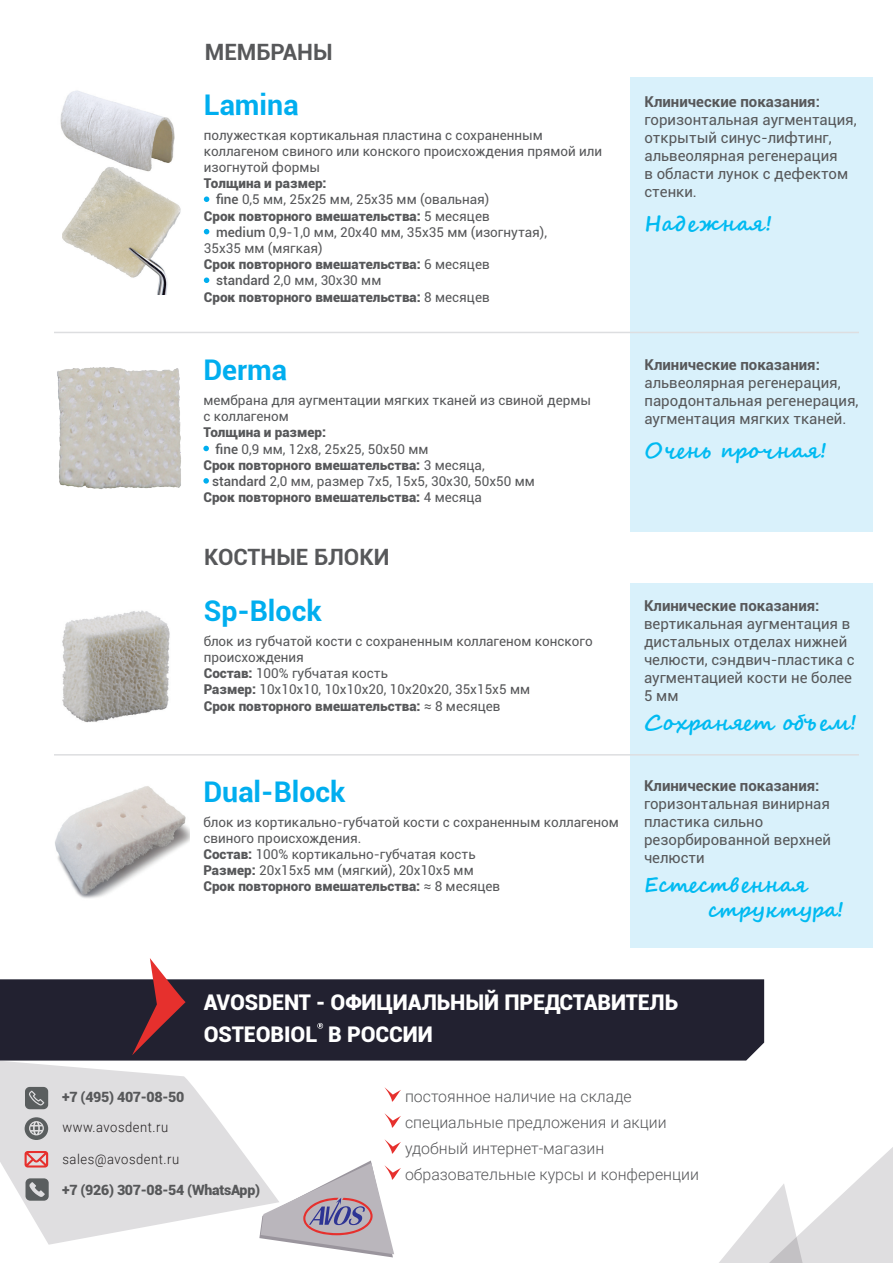
<style>
.page{position:relative;width:893px;height:1263px;background:#fff}
.page>*{position:absolute;margin:0;border:0;box-sizing:border-box;transform-origin:0 0}
.t1{font:700 28.5px "Roboto";color:#00aeef}
.t2{font:700 22.5px "Roboto";color:#57585a}
.t3{font:900 21.6px "Roboto";letter-spacing:-.005em;color:#fff}
.t4{font:700 21px "Segoe Script";letter-spacing:-.02em;color:#00baf1}
.t5{font:700 21px "Segoe Script";color:#00baf1}
.Стиль_абзаца_3{font:300 15.9px "Roboto";color:#57585a}
.Стиль_абзаца_2{font:15px/18px "Roboto";color:#57585a}
.t6{font:900 14.1px "Roboto";letter-spacing:-.02em;color:#57585a}
.t7{font:300 13.65px "Roboto";letter-spacing:.04em;color:#231f20;scale:.95 1}
.Стиль_абзаца_2-2{font:13.5px/16.2px "Roboto";color:#57585a}
.Стиль_абзаца_2-3{font:900 13.5px "Roboto";color:#57585a}
.s1{font-weight:500}
.s2{font-weight:400}
.s3{font-weight:900}
.s4{font-weight:700}
</style>
<div class="page">
<div style="left:630px;top:78px;width:243px;height:453px;background:#d9f1fb"></div>
<svg style="left:203px;top:446px;width:6px;height:5px"></svg>
<svg style="left:203px;top:478px;width:6px;height:6px"></svg>
<hr style="left:54px;top:332px;width:805px;height:1px;background:#dddee0">
<svg style="left:384px;top:1087px;width:17px;height:15px"></svg>
<svg style="left:384px;top:1113px;width:17px;height:15px"></svg>
<img style="left:57px;top:367px;width:124px;height:122px">
<svg style="left:0;top:1060px;width:279px;height:185px;fill:#dfdee0"></svg>
<svg style="left:25px;top:1151px;width:23px;height:16px"></svg>
<svg style="left:25px;top:1117px;width:23px;height:23px"></svg>
<svg style="left:25px;top:1087px;width:23px;height:22px"></svg>
<div style="left:0;top:979px;width:764px;height:81px;background:#222130"></div>
<svg style="left:317px;top:1023px;width:6px;height:6px"></svg>
<svg style="left:132px;top:958px;width:54px;height:97px"></svg>
<svg style="left:259px;top:1139px;width:634px;height:124px"></svg>
<svg style="left:204px;top:196px;width:5px;height:6px"></svg>
<svg style="left:204px;top:229px;width:5px;height:5px"></svg>
<svg style="left:204px;top:277px;width:5px;height:6px"></svg>
<img style="left:60px;top:90px;width:115px;height:73px">
<img style="left:62px;top:163px;width:119px;height:131px">
<svg style="left:26px;top:1178px;width:23px;height:23px"></svg>
<div style="left:630px;top:583px;width:243px;height:365px;background:#d9f1fb"></div>
<hr style="left:54px;top:754px;width:805px;height:1px;background:#dddee0">
<img style="left:62px;top:610px;width:108px;height:113px">
<img style="left:55px;top:786px;width:135px;height:112px">
<p class="t2" style="left:205px;top:37px;width:129px">МЕМБРАНЫ</p>
<p class="t1" style="left:204px;top:85px;width:96px">Lamina</p>
<p class="Стиль_абзаца_2-2" style="left:204px;top:126px;width:400px">полужесткая кортикальная пластина с сохраненным коллагеном свиного или конского происхождения прямой или изогнутой формы</p>
<p class="Стиль_абзаца_2-3" style="left:204px;top:174px;width:124px">Толщина и размер:</p>
<p class="Стиль_абзаца_2-2" style="left:216px;top:191px;width:275px"><span class="s1">fine</span> 0,5 мм, 25х25 мм, 25х35 мм (овальная)</p>
<p class="Стиль_абзаца_2-3" style="left:204px;top:206px;width:287px">Срок повторного вмешательства: <span class="s2">5 месяцев</span></p>
<p class="Стиль_абзаца_2-2" style="left:216px;top:223px;width:333px"><span class="s1">medium</span> 0,9-1,0 мм, 20х40 мм, 35х35 мм (изогнутая),</p>
<p class="Стиль_абзаца_2-2" style="left:204px;top:240px;width:120px">35х35 мм (мягкая)</p>
<p class="Стиль_абзаца_2-3" style="left:204px;top:255px;width:287px">Срок повторного вмешательства: <span class="s2">6 месяцев</span></p>
<p class="Стиль_абзаца_2-2" style="left:216px;top:272px;width:167px"><span class="s1">standard</span> 2,0 мм, 30х30 мм</p>
<p class="Стиль_абзаца_2-3" style="left:204px;top:287px;width:287px">Срок повторного вмешательства: <span class="s2">8 месяцев</span></p>
<p class="t1" style="left:203px;top:350px;width:85px">Derma</p>
<p class="Стиль_абзаца_2-2" style="left:203px;top:391px;width:389px">мембрана для аугментации мягких тканей из свиной дермы</p>
<p class="Стиль_абзаца_2-2" style="left:203px;top:408px;width:87px">с коллагеном</p>
<p class="Стиль_абзаца_2-3" style="left:203px;top:423px;width:124px">Толщина и размер:</p>
<p class="Стиль_абзаца_2-2" style="left:216px;top:440px;width:214px"><span class="s1">fine</span> 0,9 мм, 12х8, 25х25, 50х50 мм</p>
<p class="Стиль_абзаца_2-3" style="left:203px;top:455px;width:283px">Срок повторного вмешательства: <span class="s2">3 месяца,</span></p>
<p class="Стиль_абзаца_2-2" style="left:212px;top:472px;width:324px"><span class="s1">standard</span> 2,0 мм, размер 7х5, 15х5, 30х30, 50х50 мм</p>
<p class="Стиль_абзаца_2-3" style="left:203px;top:488px;width:280px">Срок повторного вмешательства: <span class="s2">4 месяца</span></p>
<p class="t2" style="left:204px;top:542px;width:187px">КОСТНЫЕ БЛОКИ</p>
<p class="t1" style="left:204px;top:591px;width:119px">Sp-Block</p>
<p class="Стиль_абзаца_2-2" style="left:204px;top:632px;width:390px">блок из губчатой кости с сохраненным коллагеном конского происхождения</p>
<p class="Стиль_абзаца_2-2" style="left:204px;top:665px;width:186px"><span class="s3">Состав:</span> 100% губчатая кость</p>
<p class="Стиль_абзаца_2-2" style="left:204px;top:681px;width:328px"><span class="s3">Размер:</span> 10х10х10, 10х10х20, 10х20х20, 35х15х5 мм</p>
<p class="Стиль_абзаца_2-3" style="left:204px;top:696px;width:298px">Срок повторного вмешательства: <span class="s2">≈ 8 месяцев</span></p>
<p class="t1" style="left:203px;top:772px;width:144px">Dual-Block</p>
<p class="Стиль_абзаца_2-2" style="left:203px;top:813px;width:417px">блок из кортикально-губчатой кости с сохраненным коллагеном свиного происхождения.</p>
<p class="Стиль_абзаца_2-2" style="left:203px;top:846px;width:274px"><span class="s3">Состав:</span> 100% кортикально-губчатая кость</p>
<p class="Стиль_абзаца_2-2" style="left:203px;top:862px;width:272px"><span class="s3">Размер:</span> 20х15х5 мм (мягкий), 20х10х5 мм</p>
<p class="Стиль_абзаца_2-3" style="left:203px;top:877px;width:298px">Срок повторного вмешательства: <span class="s2">≈ 8 месяцев</span></p>
<p class="Стиль_абзаца_2" style="left:644px;top:92px;width:214px"><span class="s4">Клинические показания: </span>горизонтальная аугментация, открытый синус-лифтинг, альвеолярная регенерация<br>в области лунок с дефектом стенки.</p>
<p class="t5" style="left:644px;top:206px;width:129px">Над ежная!</p>
<p class="Стиль_абзаца_2" style="left:644px;top:355px;width:215px"><span class="s4">Клинические показания: </span>альвеолярная регенерация, пародонтальная регенерация, аугментация мягких тканей.</p>
<p class="t5" style="left:644px;top:433px;width:184px">Очень прочная!</p>
<p class="Стиль_абзаца_2" style="left:644px;top:596px;width:212px"><span class="s4">Клинические показания: </span>вертикальная аугментация в дистальных отделах нижней челюсти, сэндвич-пластика с аугментацией кости не более<br>5 мм</p>
<p class="t4" style="left:644px;top:706px;width:214px">Сохраняет объ ем!</p>
<p class="Стиль_абзаца_2" style="left:644px;top:776px;width:189px"><span class="s4">Клинические показания: </span>горизонтальная винирная пластика сильно резорбированной верхней челюсти</p>
<p class="t4" style="left:644px;top:868px;width:165px">Естеств енная</p>
<p class="t4" style="left:708px;top:893px;width:138px">структура!</p>
<p class="t3" style="left:204px;top:987px;width:476px">AVOSDENT - ОФИЦИАЛЬНЫЙ ПРЕДСТАВИТЕЛЬ</p>
<p class="t3" style="left:204px;top:1019px;width:231px">OSTEOBIOL В РОССИИ</p>
<p class="t6" style="left:62px;top:1087px;width:124px">+7 (495) 407-08-50</p>
<p class="t7" style="left:62px;top:1117px;width:113px">www.avosdent.ru</p>
<p class="t7" style="left:62px;top:1150px;width:124px">sales@avosdent.ru</p>
<p class="t6" style="left:62px;top:1180px;width:199px">+7 (926) 307-08-54 (WhatsApp)</p>
<p class="Стиль_абзаца_3" style="left:405px;top:1085px;width:228px">постоянное наличие на складе</p>
<p class="Стиль_абзаца_3" style="left:405px;top:1111px;width:263px">специальные предложения и акции</p>
<p class="Стиль_абзаца_3" style="left:405px;top:1137px;width:201px">удобный интернет-магазин</p>
<p class="Стиль_абзаца_3" style="left:405px;top:1163px;width:295px">образовательные курсы и конференции</p>
</div>
